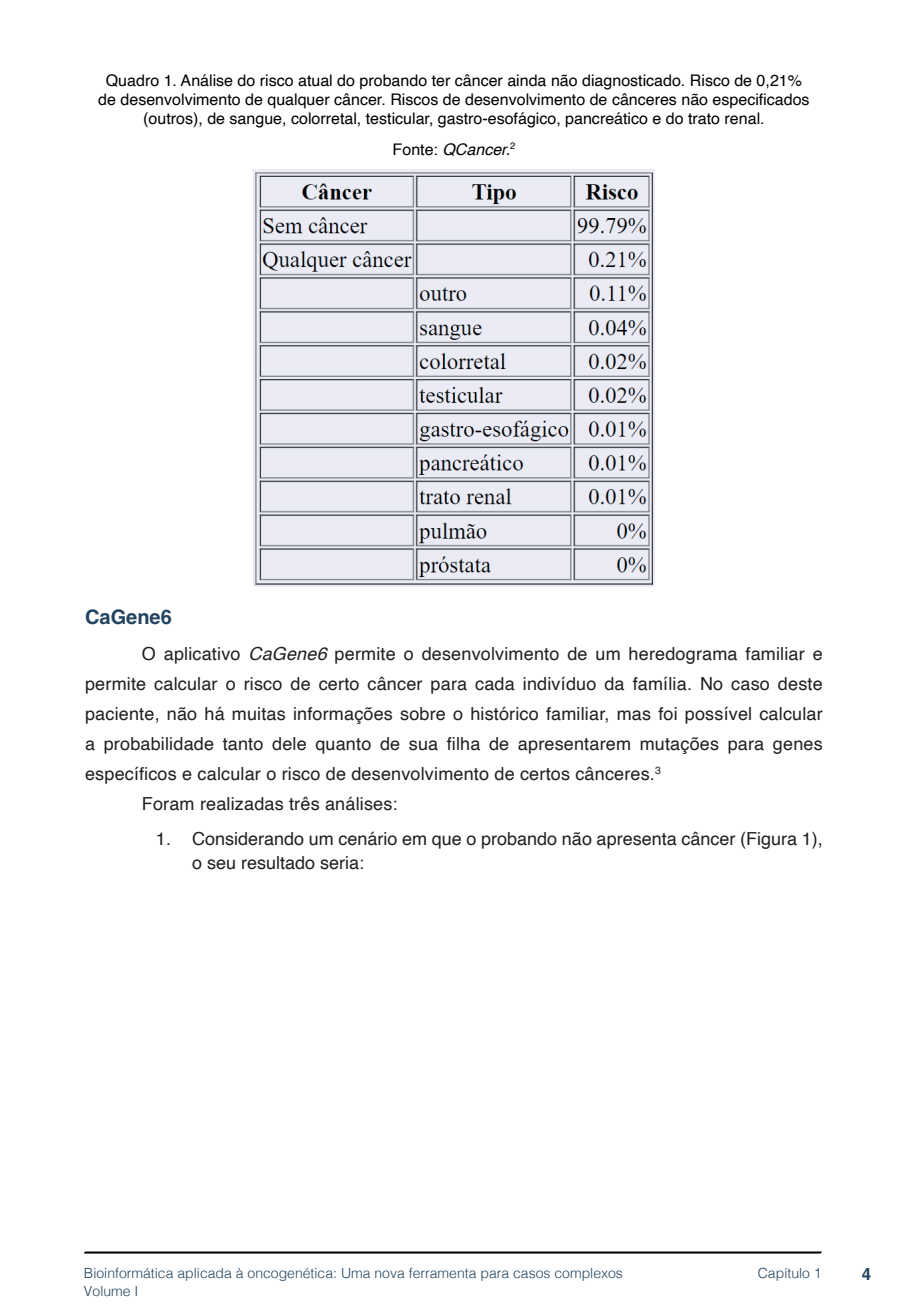
<style>
.page{position:relative;width:908px;height:1304px;background:#fff}
.page>*{position:absolute;margin:0;border:0;box-sizing:border-box;transform-origin:0 0}
.t1{font:700 20px "Helvetica";color:#23445f}
.t2{font:18px/24px "Helvetica";letter-spacing:.01em;color:#231f20}
.t3{font:700 16.8px "Helvetica";color:#23445f}
.t4{font:16px/19.2px "Helvetica";color:#000;text-align:center}
.t5{font:italic 16px "Helvetica";color:#000}
.t6{font:300 14px/18px "Helvetica";color:#23445f}
.s1{font-style:normal}
.s2{font-style:italic}
</style>
<div class="page">
<svg style="left:84px;top:1251px;width:737px;height:3px;background:#515151"></svg>
<img style="left:253px;top:169px;width:401px;height:418px">
<p class="t4" style="left:98px;top:71px;width:712px">Quadro 1. Análise do risco atual do probando ter câncer ainda não diagnosticado. Risco de 0,21% de desenvolvimento de qualquer câncer. Riscos de desenvolvimento de cânceres não especificados (outros), de sangue, colorretal, testicular, gastro-esofágico, pancreático e do trato renal.</p>
<p class="t5" style="left:392px;top:136px;width:124px"><span class="s1">Fonte:</span> QCancer.<sup>2</sup></p>
<p class="t1" style="left:85px;top:605px;width:88px">CaGene6</p>
<p class="t2" style="left:142px;top:642px;width:682px">O aplicativo <span class="s2">CaGene6</span> permite o desenvolvimento de um heredograma familiar e</p>
<p class="t2" style="left:85px;top:672px;width:738px">permite calcular o risco de certo câncer para cada indivíduo da família. No caso deste</p>
<p class="t2" style="left:85px;top:702px;width:738px">paciente, não há muitas informações sobre o histórico familiar, mas foi possível calcular</p>
<p class="t2" style="left:85px;top:732px;width:738px">a probabilidade tanto dele quanto de sua filha de apresentarem mutações para genes</p>
<p class="t2" style="left:85px;top:762px;width:577px">específicos e calcular o risco de desenvolvimento de certos cânceres.<sup>3</sup></p>
<p class="t2" style="left:142px;top:792px;width:257px">Foram realizadas três análises:</p>
<p class="t2" style="left:192px;top:827px;width:632px;text-indent:-36px">1. Considerando um cenário em que o probando não apresenta câncer (Figura 1), o seu resultado seria:</p>
<p class="t6" style="left:84px;top:1263px;width:540px">Bioinformática aplicada à oncogenética: Uma nova ferramenta para casos complexos<br>Volume I</p>
<p class="t6" style="left:757px;top:1263px;width:65px">Capítulo 1</p>
<p class="t3" style="left:861px;top:1264px;width:11px">4</p>
</div>
